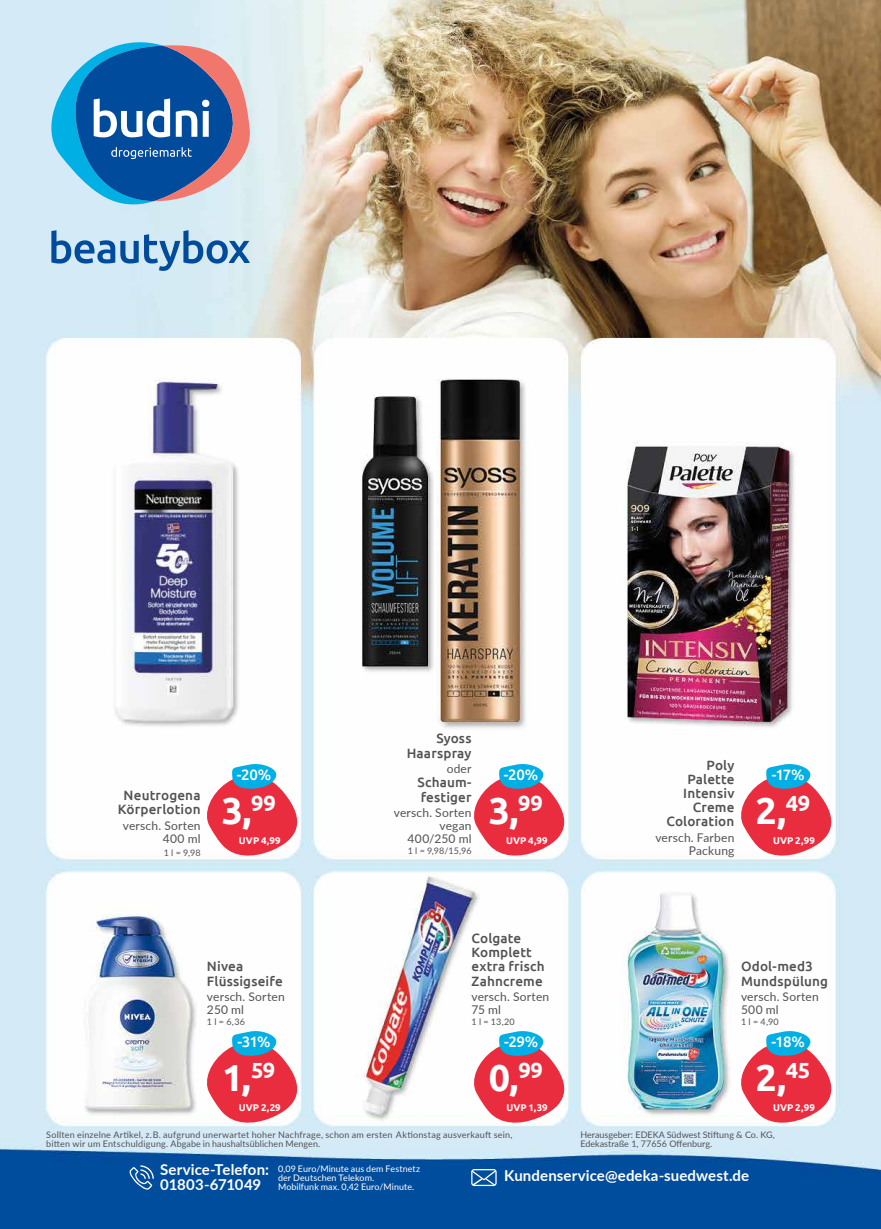
<style>
.page{position:relative;width:881px;height:1229px;background:#fff}
.page>*{position:absolute;margin:0;border:0;box-sizing:border-box;transform-origin:0 0}
.t1{font:700 37.5px "Ubuntu";color:#fff}
.t2{font:700 15px/15px "Lato";letter-spacing:.01em;color:#fff}
.t3{font:500 15px "Ubuntu";letter-spacing:-.04em;color:#fff}
.t4{font:500 13.5px/14.1px "Ubuntu";letter-spacing:.01em;color:#535152}
.t5{font:12px/13.2px "Lato";letter-spacing:.015em;color:#535152}
.t6{font:700 9.75px "Ubuntu";letter-spacing:.01em;color:#fff}
.t7{font:9px/9px "Lato";letter-spacing:.02em;color:#535152}
.t8{font:9px/9px "Lato";letter-spacing:.01em;color:#fff}
.t9{font:9px/9px "Lato";color:#535152}
</style>
<div class="page">
<img style="left:0;top:0;width:880px;height:1229px">
<svg style="left:470px;top:1169px;width:27px;height:18px"></svg>
<svg style="left:127px;top:1165px;width:27px;height:27px"></svg>
<svg style="left:51px;top:42px;width:199px;height:170px"></svg>
<svg style="left:51px;top:230px;width:199px;height:41px"></svg>
<svg style="left:729px;top:1017px;width:111px;height:108px"></svg>
<svg style="left:462px;top:1017px;width:111px;height:108px"></svg>
<svg style="left:195px;top:1017px;width:112px;height:108px"></svg>
<svg style="left:462px;top:750px;width:111px;height:108px"></svg>
<svg style="left:729px;top:750px;width:111px;height:108px"></svg>
<svg style="left:195px;top:750px;width:112px;height:108px"></svg>
<h3 class="t4" style="left:118px;top:788px;width:84px;text-align:center">Neutrogena<br>Körperlotion</h3>
<h3 class="t5" style="left:123px;top:818px;width:79px;text-align:right">versch. Sorten<br>400 ml</h3>
<p class="t7" style="left:164px;top:847px;width:38px">1 l = 9,98</p>
<h2 class="t3" style="left:237px;top:765px;width:36px">-20%</h2>
<h1 class="t1" style="left:222px;top:787px;width:56px">3,<sup>99</sup></h1>
<p class="t6" style="left:239px;top:834px;width:43px">UVP 4,99</p>
<h3 class="t4" style="left:406px;top:730px;width:66px;line-height:15px;text-align:right">Syoss<br>Haarspray</h3>
<h3 class="t5" style="left:446px;top:762px;width:26px">oder</h3>
<h3 class="t4" style="left:417px;top:775px;width:56px">Schaum&shy;festiger</h3>
<h3 class="t5" style="left:393px;top:805px;width:79px;text-align:right">versch. Sorten vegan<br>400/250 ml</h3>
<p class="t7" style="left:407px;top:846px;width:65px">1 l = 9,98/15,96</p>
<h2 class="t3" style="left:504px;top:765px;width:36px">-20%</h2>
<h1 class="t1" style="left:488px;top:787px;width:56px">3,<sup>99</sup></h1>
<p class="t6" style="left:506px;top:834px;width:43px">UVP 4,99</p>
<h3 class="t4" style="left:666px;top:757px;width:70px;text-align:right">Poly<br>Palette<br>Intensiv<br>Creme<br>Coloration</h3>
<h3 class="t5" style="left:655px;top:830px;width:81px;text-align:right">versch. Farben<br>Packung</h3>
<h2 class="t3" style="left:771px;top:765px;width:34px">-17%</h2>
<h1 class="t1" style="left:755px;top:787px;width:56px">2,<sup>49</sup></h1>
<p class="t6" style="left:772px;top:834px;width:43px">UVP 2,99</p>
<h3 class="t4" style="left:207px;top:959px;width:77px">Nivea<br>Flüssigseife</h3>
<h3 class="t5" style="left:207px;top:989px;width:79px">versch. Sorten<br>250 ml</h3>
<p class="t7" style="left:207px;top:1016px;width:39px">1 l = 6,36</p>
<h1 class="t1" style="left:222px;top:1054px;width:55px">1,<sup>59</sup></h1>
<h2 class="t3" style="left:237px;top:1032px;width:35px">-31%</h2>
<h3 class="t4" style="left:471px;top:930px;width:75px">Colgate<br>Komplett extra frisch<br>Zahncreme</h3>
<h3 class="t5" style="left:471px;top:989px;width:79px">versch. Sorten<br>75 ml</h3>
<p class="t7" style="left:471px;top:1016px;width:45px">1 l = 13,20</p>
<h1 class="t1" style="left:488px;top:1054px;width:56px">0,<sup>99</sup></h1>
<h2 class="t3" style="left:504px;top:1032px;width:36px">-29%</h2>
<h3 class="t4" style="left:740px;top:959px;width:89px">Odol-med3<br>Mundspülung</h3>
<h3 class="t5" style="left:740px;top:989px;width:79px">versch. Sorten<br>500 ml</h3>
<p class="t7" style="left:740px;top:1016px;width:39px">1 l = 4,90</p>
<h1 class="t1" style="left:755px;top:1054px;width:56px">2,<sup>45</sup></h1>
<h2 class="t3" style="left:771px;top:1032px;width:35px">-18%</h2>
<p class="t6" style="left:239px;top:1101px;width:43px">UVP 2,29</p>
<p class="t6" style="left:506px;top:1101px;width:43px">UVP 1,39</p>
<p class="t6" style="left:772px;top:1101px;width:43px">UVP 2,99</p>
<p class="t7" style="left:46px;top:1130px;width:467px">Sollten einzelne Artikel, z.B. aufgrund unerwartet hoher Nachfrage, schon am ersten Aktionstag ausverkauft sein, bitten wir um Entschuldigung. Abgabe in haushaltsüblichen Mengen.</p>
<h2 class="t2" style="left:504px;top:1168px;width:246px">Kundenservice@edeka-suedwest.de</h2>
<p class="t9" style="left:580px;top:1130px;width:196px">Herausgeber: EDEKA Südwest Stiftung &amp; Co. KG,<br>Edekastraße 1, 77656 Offenburg.</p>
<h2 class="t2" style="left:160px;top:1161px;width:110px">Service-Telefon:<br>01803-671049</h2>
<p class="t8" style="left:278px;top:1163px;width:143px">0,09 Euro/Minute aus dem Festnetz der Deutschen Telekom.<br>Mobilfunk max. 0,42 Euro/Minute.</p>
</div>
